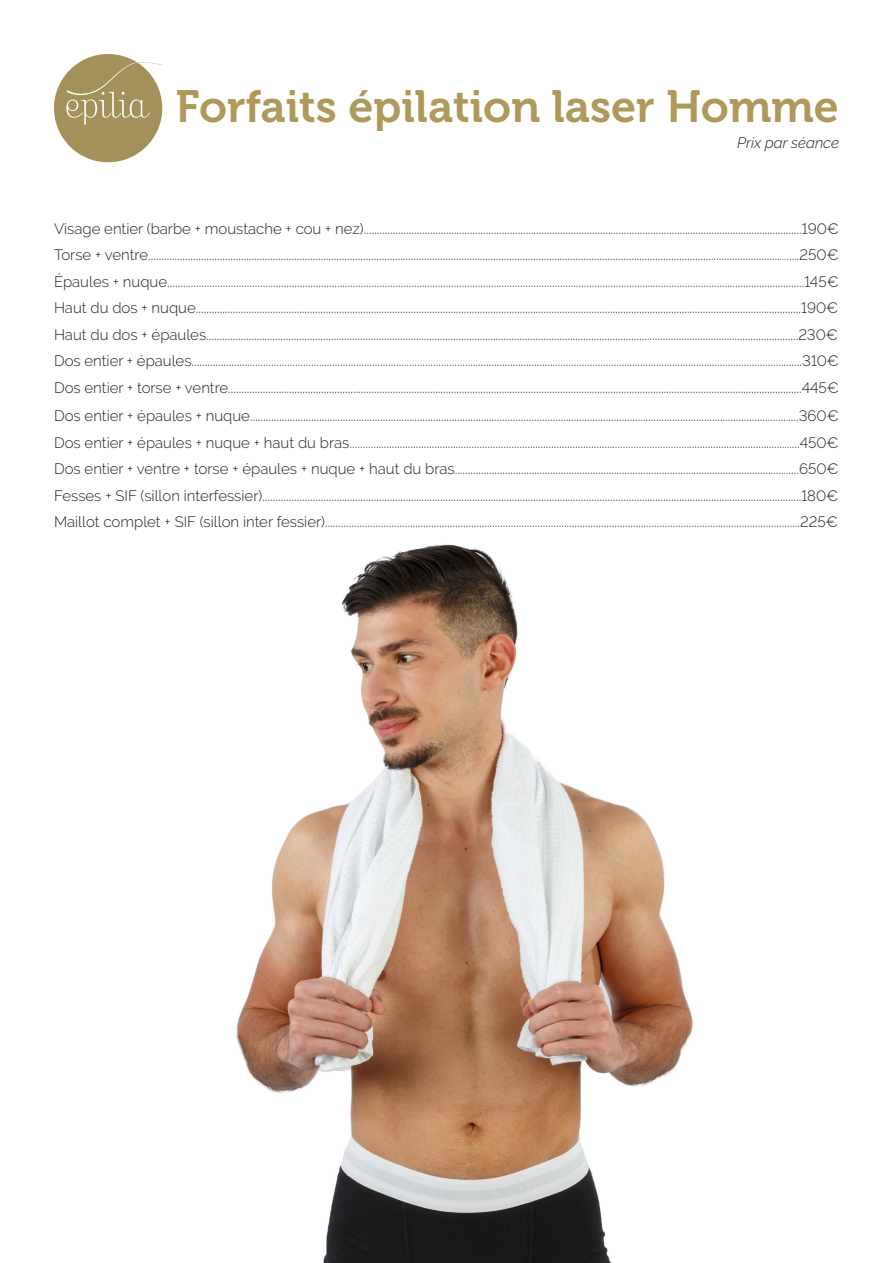
<style>
.page{position:relative;width:893px;height:1263px;background:#fff}
.page>*{position:absolute;margin:0;border:0;box-sizing:border-box;transform-origin:0 0}
.t1{font:45px "Museo 700";color:#ae995a}
.t2{font:300 15px "Raleway";color:#231f20}
.t3{font:italic 300 15px "Raleway";color:#231f20}
.s1{font-size:12px}
.s2{font-size:13.5px}
.s3{font-size:16.5px}
</style>
<div class="page">
<svg style="left:54px;top:54px;width:108px;height:108px"></svg>
<img style="left:236px;top:544px;width:458px;height:719px">
<p class="t1" style="left:176px;top:82px;width:665px">Forfaits épilation laser Homme</p>
<p class="t3" style="left:737px;top:134px;width:103px">Prix par séance</p>
<p class="t2" style="left:54px;top:220px;width:786px">Visage entier (barbe + moustache + cou + nez).....................................................................................................................................................................190€</p>
<p class="t2" style="left:54px;top:246px;width:786px">Torse + ventre..............................................................................................................................................................................................................................................<span class="s1">...</span>.....250€</p>
<p class="t2" style="left:54px;top:273px;width:786px">Épaules + nuque................................................................................................................................................................................................................................................145€</p>
<p class="t2" style="left:54px;top:299px;width:786px">Haut du dos + nuque....................................................................................................................................................................................................................................190€</p>
<p class="t2" style="left:54px;top:326px;width:785px">Haut du dos + épaules...............................................................................................................................................................................................................................230€</p>
<p class="t2" style="left:54px;top:352px;width:786px">Dos entier + épaules......................................................................................................................................................................................................................................310€</p>
<p class="t2" style="left:54px;top:379px;width:786px">Dos entier + torse + ventre........................................................................................................................................................................................................................445€</p>
<p class="t2" style="left:54px;top:407px;width:786px">Dos entier + épaules + nuque..................................................................................................................................................................................................<span class="s2">..</span><span class="s3">..</span><span class="s2">.</span>...<span class="s2">..</span>...360€</p>
<p class="t2" style="left:54px;top:434px;width:786px">Dos entier + épaules + nuque + haut du bras...................................................................................................................................................................<span class="s2">....</span>...450€</p>
<p class="t2" style="left:54px;top:460px;width:786px">Dos entier + ventre + torse + épaules + nuque + haut du bras...........................................................................................................................<span class="s2">...</span>....650€</p>
<p class="t2" style="left:54px;top:487px;width:786px">Fesses + SIF (sillon interfessier)...........................................................................................................................................................................................................180€</p>
<p class="t2" style="left:54px;top:513px;width:785px">Maillot complet + SIF (sillon inter fessier)...................................................................................................................................................................................225€</p>
</div>
